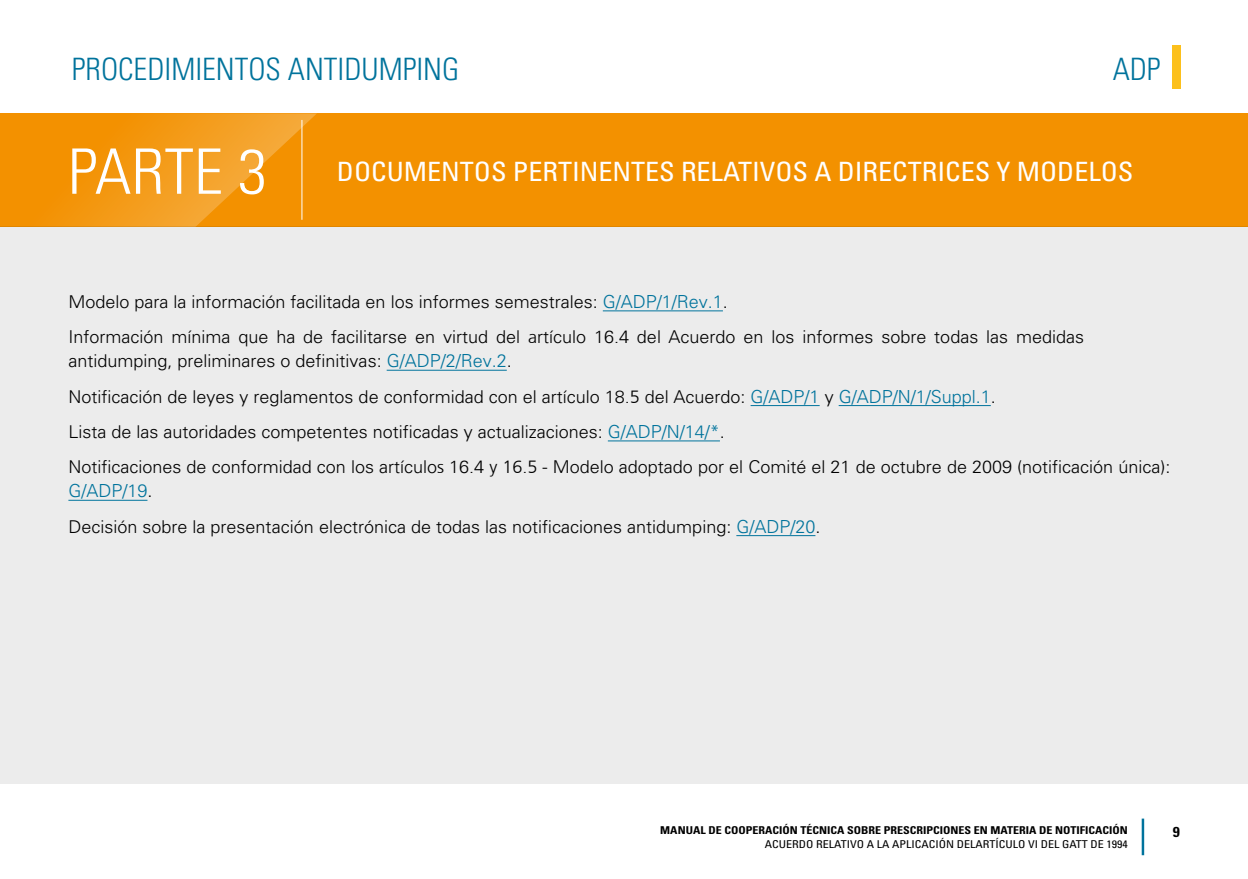
<style>
.page{position:relative;width:1248px;height:879px;background:#fff}
.page>*{position:absolute;margin:0;border:0;box-sizing:border-box;transform-origin:0 0}
.t1{font:300 condensed 62.8px "Univers LT Std";color:#fff;scale:1.05 1}
.t2{font:300 condensed 30.8px "Univers LT Std";color:#00739c}
.t3{font:condensed 26.6px "Univers LT Std";color:#fff;scale:1.05 1}
.Body{font:300 18px "Univers LT Std";color:#00739c}
.Body-2{font:300 17.6px/35.4px "Univers LT Std";color:#000}
.t4{font:700 condensed 14.4px "Univers LT Std";color:#000;scale:1.11 1}
.t5{font:700 condensed 10.8px "Univers LT Std";color:#000;scale:1.11 1}
.t6{font:condensed 10.8px "Univers LT Std";color:#000;scale:1.11 1}
.s1{font-size:18px;color:#00739c}
.s2{font-family:"Articulate"}
.s3{font-size:17.6px;color:#000}
</style>
<div class="page">
<div style="left:0;top:113px;width:1247px;height:114px;background:#f39100"></div>
<svg style="left:0;top:113px;width:317px;height:114px"></svg>
<div style="left:1171px;top:45px;width:9px;height:44px;background:#fcc01c"></div>
<div style="left:0;top:227px;width:1247px;height:557px;background:#ececec"></div>
<hr style="left:1141px;top:818px;width:2px;height:37px;background:#00739c">
<hr style="left:301px;top:120px;width:1px;height:100px;background:#fff">
<hr style="left:602px;top:310px;width:121px;height:1px;background:#00739c">
<hr style="left:386px;top:370px;width:120px;height:1px;background:#00739c">
<hr style="left:750px;top:405px;width:69px;height:1px;background:#00739c">
<hr style="left:838px;top:405px;width:152px;height:1px;background:#00739c">
<hr style="left:607px;top:440px;width:113px;height:1px;background:#00739c">
<hr style="left:68px;top:500px;width:79px;height:1px;background:#00739c">
<hr style="left:736px;top:535px;width:79px;height:1px;background:#00739c">
<h2 class="t2" style="left:72px;top:51px;width:389px">PROCEDIMIENTOS ANTIDUMPING</h2>
<h2 class="t2" style="left:1112px;top:51px;width:49px">ADP</h2>
<h1 class="t1" style="left:68px;top:134px;width:191px">PARTE 3</h1>
<h3 class="t3" style="left:337px;top:155px;width:760px">DOCUMENTOS PERTINENTES RELATIVOS A DIRECTRICES Y MODELOS</h3>
<p class="Body-2" style="left:68px;top:284px;width:1017px">Modelo para la información facilitada en los informes semestrales: <span class="s1">G/ADP/1/Rev.1</span>.<br>Información mínima que ha de facilitarse en virtud del <span class="s2">a</span>rtículo 16<span class="s2">.4</span> del Acuerdo en los informes sobre todas las medidas</p>
<p class="Body-2" style="left:68px;top:343px;width:1103px">antidumping, preliminares o definitivas: <span class="s1">G/ADP/2/Rev.2</span>.<br>Notificación de leyes y reglamentos de conformidad con el artículo 18<span class="s2">.5</span> del Acuerdo: <span class="s1">G/ADP/1</span> y <span class="s1">G/ADP/N/1/Suppl.1</span>.<br>Lista de las autoridades competentes notificadas y actualizaciones: <span class="s1">G/ADP/N/14/*</span>.<br>Notificaciones de conformidad con los artículo<span class="s2">s</span> 16<span class="s2">.4 y 16.5</span> - Modelo adoptado por el Comité el 21 de octubre de 2009 (notificación única):</p>
<p class="Body" style="left:68px;top:480px;width:86px">G/ADP/19<span class="s3">.</span></p>
<p class="Body-2" style="left:68px;top:509px;width:753px">Decisión sobre la presentación electrónica de todas las notificaciones antidumping: <span class="s1">G/ADP/20</span>.</p>
<p class="t5" style="left:660px;top:823px;width:423px">MANUAL DE COOPERACIÓN TÉCNICA SOBRE PRESCRIPCIONES EN MATERIA DE NOTIFICACIÓN</p>
<p class="t6" style="left:764px;top:838px;width:328px">ACUERDO RELATIVO A LA APLICACIÓN DELARTÍCULO VI DEL GATT DE 1994</p>
<p class="t4" style="left:1172px;top:823px;width:8px">9</p>
</div>
